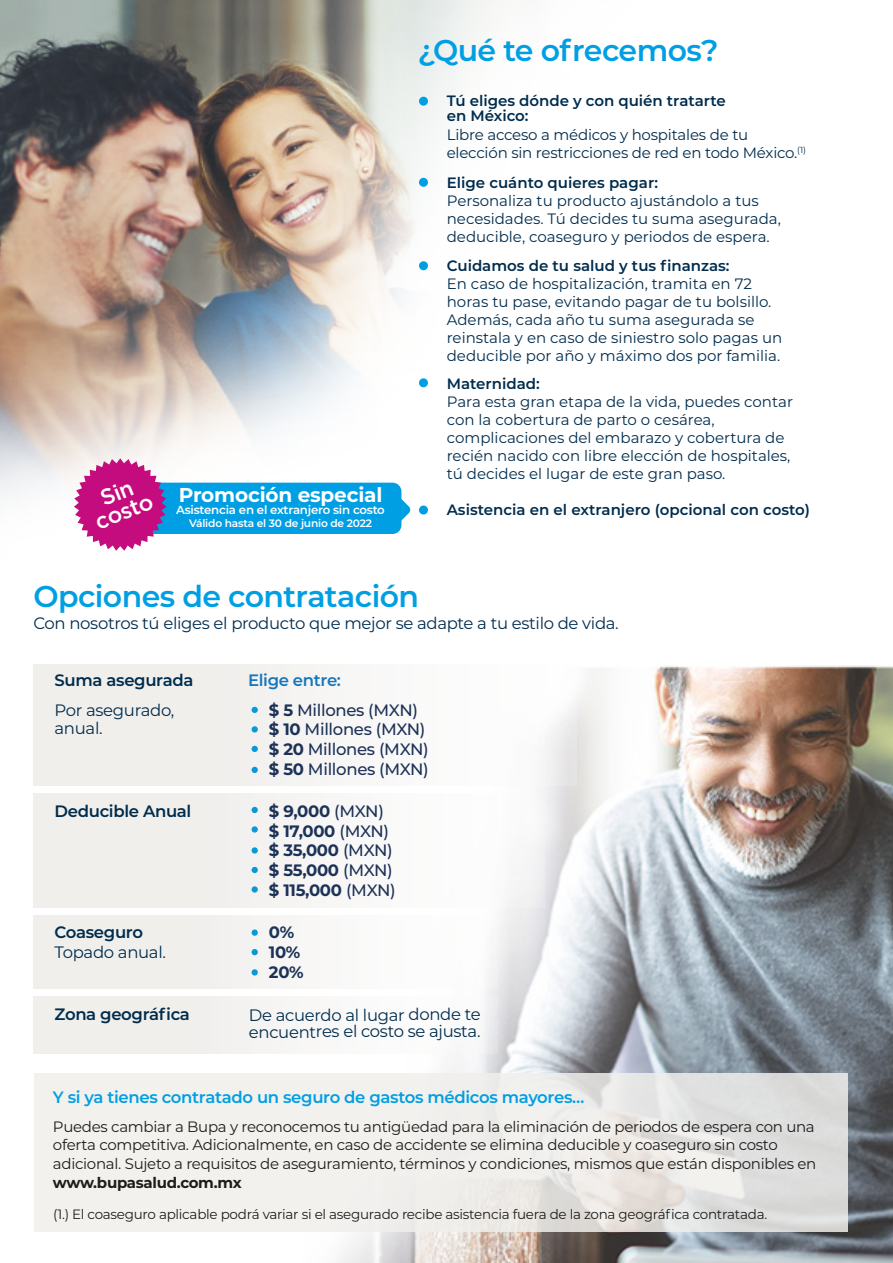
<style>
.page{position:relative;width:893px;height:1263px;background:#fff}
.page>*{position:absolute;margin:0;border:0;box-sizing:border-box;transform-origin:0 0}
.t1{font:600 30px "Montserrat";letter-spacing:-.02em;color:#009fe3}
.t2{font:500 22.35px/19.8px "Gotham";color:#fff;text-align:center}
.t3{font:700 20.1px "Montserrat";letter-spacing:-.01em;color:#fff}
.t4{font:16.5px/16.5px "Montserrat";letter-spacing:-.02em;color:#002c4d}
.t5{font:700 16.5px/19.8px "Montserrat";letter-spacing:-.02em;color:#1d3258}
.t6{font:500 16.5px/19.8px "Montserrat";letter-spacing:-.02em;color:#1d3258}
.t7{font:600 16.5px "Montserrat";letter-spacing:-.02em;color:#009fe3}
.t8{font:600 16.5px "Montserrat";letter-spacing:-.02em;color:#002c4d}
.t9{font:600 16.5px "Montserrat";letter-spacing:-.02em;color:#1777bd}
.t10{font:15px/18px "Montserrat";color:#002c4d}
.t11{font:15px/18.6px "Montserrat";letter-spacing:-.02em;color:#1d1d1b}
.t12{font:600 15px/15px "Montserrat";color:#002c4d}
.t13{font:700 15px "Montserrat";letter-spacing:-.02em;color:#1d1d1b}
.t14{font:13.5px "Montserrat";letter-spacing:-.02em;color:#1d1d1b}
.t15{font:600 11.85px "Montserrat";letter-spacing:-.02em;color:#fff}
.t16{font:600 10.65px "Montserrat";letter-spacing:-.02em;color:#fff}
.s1{font-weight:700}
.s2{font-weight:500}
</style>
<div class="page">
<img style="left:33px;top:664px;width:860px;height:599px">
<svg style="left:35px;top:1073px;width:813px;height:159px;background:#ebeae8"></svg>
<img style="left:0;top:0;width:494px;height:534px">
<div style="left:419px;top:97px;width:9px;height:9px;background:#009fe3;border-radius:50%"></div>
<div style="left:419px;top:178px;width:9px;height:9px;background:#009fe3;border-radius:50%"></div>
<div style="left:419px;top:261px;width:9px;height:9px;background:#009fe3;border-radius:50%"></div>
<div style="left:419px;top:378px;width:9px;height:9px;background:#009fe3;border-radius:50%"></div>
<div style="left:419px;top:505px;width:9px;height:9px;background:#009fe3;border-radius:50%"></div>
<div style="left:34px;top:794px;width:510px;height:113px;background:#f4f4f2"></div>
<svg style="left:252px;top:807px;width:6px;height:6px"></svg>
<div style="left:252px;top:826px;width:6px;height:7px;background:#0999d6;border-radius:50%"></div>
<div style="left:252px;top:847px;width:6px;height:7px;background:#0999d6;border-radius:50%"></div>
<svg style="left:252px;top:867px;width:6px;height:6px"></svg>
<div style="left:252px;top:886px;width:6px;height:7px;background:#0999d6;border-radius:50%"></div>
<div style="left:34px;top:997px;width:463px;height:57px;background:#f4f4f1"></div>
<div style="left:34px;top:665px;width:542px;height:120px;background:#f4f4f1"></div>
<svg style="left:252px;top:707px;width:6px;height:6px"></svg>
<svg style="left:252px;top:726px;width:6px;height:6px"></svg>
<svg style="left:252px;top:746px;width:6px;height:6px"></svg>
<svg style="left:252px;top:767px;width:6px;height:6px"></svg>
<div style="left:34px;top:916px;width:463px;height:72px;background:#f5f4f2"></div>
<div style="left:252px;top:929px;width:6px;height:7px;background:#0999d6;border-radius:50%"></div>
<svg style="left:252px;top:949px;width:6px;height:6px"></svg>
<svg style="left:252px;top:969px;width:6px;height:6px"></svg>
<div style="left:137px;top:483px;width:264px;height:51px;background:#009fe3;border-radius:9px"></div>
<svg style="left:74px;top:458px;width:93px;height:93px"></svg>
<svg style="left:401px;top:499px;width:10px;height:22px"></svg>
<h2 class="t2" style="left:85px;top:494px;width:62px;rotate:-22deg">Sin costo</h2>
<h3 class="t3" style="left:179px;top:481px;width:205px">Promoción especial</h3>
<p class="t15" style="left:176px;top:501px;width:210px">Asistencia en el extranjero sin costo</p>
<p class="t16" style="left:189px;top:516px;width:184px">Válido hasta el 30 de junio de 2022</p>
<h1 class="t1" style="left:418px;top:29px;width:302px">¿Qué te ofrecemos?</h1>
<p class="t12" style="left:447px;top:93px;width:280px">Tú eliges dónde y con quién tratarte en México:</p>
<p class="t10" style="left:447px;top:124px;width:361px;line-height:18.6px">Libre acceso a médicos y hospitales de tu elección sin restricciones de red en todo México.<sup>(1)</sup></p>
<p class="t12" style="left:447px;top:175px;width:213px">Elige cuánto quieres pagar:</p>
<p class="t10" style="left:447px;top:191px;width:336px">Personaliza tu producto ajustándolo a tus necesidades. Tú decides tu suma asegurada, deducible, coaseguro y periodos de espera.</p>
<p class="t12" style="left:447px;top:257px;width:284px">Cuidamos de tu salud y tus finanzas:</p>
<p class="t10" style="left:447px;top:274px;width:337px">En caso de hospitalización, tramita en 72 horas tu pase, evitando pagar de tu bolsillo.<br>Además, cada año tu suma asegurada se reinstala y en caso de siniestro solo pagas un deducible por año y máximo dos por familia.</p>
<p class="t12" style="left:447px;top:376px;width:95px">Maternidad:</p>
<p class="t10" style="left:447px;top:392px;width:348px">Para esta gran etapa de la vida, puedes contar con la cobertura de parto o cesárea, complicaciones del embarazo y cobertura de recién nacido con libre elección de hospitales, tú decides el lugar de este gran paso.</p>
<p class="t12" style="left:447px;top:502px;width:365px">Asistencia en el extranjero (opcional con costo)</p>
<h1 class="t1" style="left:33px;top:575px;width:387px">Opciones de contratación</h1>
<p class="t4" style="left:33px;top:615px;width:587px">Con nosotros tú eliges el producto que mejor se adapte a tu estilo de vida.</p>
<p class="t8" style="left:55px;top:668px;width:140px">Suma asegurada</p>
<p class="t4" style="left:55px;top:700px;width:121px;line-height:18.6px">Por asegurado, anual.</p>
<p class="t9" style="left:248px;top:668px;width:94px">Elige entre:</p>
<p class="t6" style="left:269px;top:699px;width:161px"><span class="s1">$ 5</span> Millones (MXN) <span class="s1">$ 10</span> Millones (MXN) <span class="s1">$ 20</span> Millones (MXN) <span class="s1">$ 50</span> Millones (MXN)</p>
<p class="t8" style="left:55px;top:799px;width:138px">Deducible Anual</p>
<p class="t5" style="left:269px;top:800px;width:128px">$ 9,000 <span class="s2">(MXN) </span>$ 17,000 <span class="s2">(MXN) </span>$ 35,000 <span class="s2">(MXN) </span>$ 55,000 <span class="s2">(MXN) </span>$ 115,000 <span class="s2">(MXN)</span></p>
<p class="t8" style="left:55px;top:920px;width:90px">Coaseguro</p>
<p class="t5" style="left:269px;top:921px;width:36px">0%<br>10%<br>20%</p>
<p class="t4" style="left:55px;top:943px;width:113px">Topado anual.</p>
<p class="t8" style="left:55px;top:1002px;width:137px">Zona geográfica</p>
<p class="t4" style="left:249px;top:1006px;width:234px">De acuerdo al lugar donde te encuentres el costo se ajusta.</p>
<p class="t7" style="left:53px;top:1085px;width:533px">Y si ya tienes contratado un seguro de gastos médicos mayores…</p>
<p class="t11" style="left:53px;top:1117px;width:765px">Puedes cambiar a Bupa y reconocemos tu antigüedad para la eliminación de periodos de espera con una oferta competitiva. Adicionalmente, en caso de accidente se elimina deducible y coaseguro sin costo adicional. Sujeto a requisitos de aseguramiento, términos y condiciones, mismos que están disponibles en</p>
<p class="t13" style="left:53px;top:1171px;width:190px">www.bupasalud.com.mx</p>
<p class="t14" style="left:53px;top:1205px;width:716px">(1.) El coaseguro aplicable podrá variar si el asegurado recibe asistencia fuera de la zona geográfica contratada.</p>
</div>
